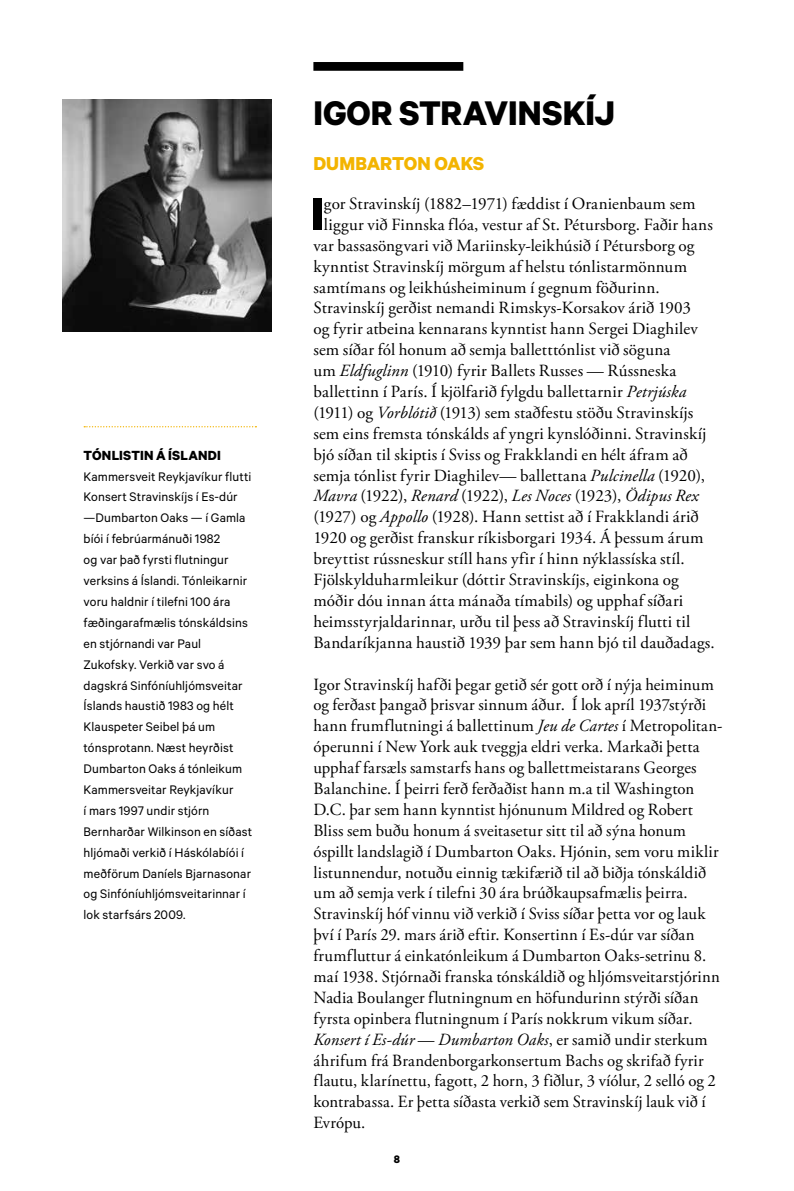
<style>
.page{position:relative;width:794px;height:1191px;background:#fff}
.page>*{position:absolute;margin:0;border:0;box-sizing:border-box;transform-origin:0 0}
.t1{font:700 51.1px "Calibre";color:#000}
.t2{font:700 38.5px "Calibre";color:#000}
.t3{font:700 21px "Calibre";letter-spacing:-.005em;color:#f3b400}
.t4{font:17.15px/20.8px "Adobe Garamond Pro";letter-spacing:.01em;color:#000}
.t5{font:italic 17.15px "Adobe Garamond Pro";letter-spacing:.01em;color:#000}
.t6{font:700 14.88px "Calibre";letter-spacing:.015em;color:#000}
.t7{font:14px/20.8px "Calibre";letter-spacing:.01em;color:#000}
.t8{font:700 12.25px "Calibre";color:#000}
.s1{font-style:italic}
.s2{font-style:normal}
</style>
<div class="page">
<svg style="left:84px;top:426px;width:172px;height:1px"></svg>
<div style="left:313px;top:62px;width:150px;height:9px;background:#000"></div>
<img style="left:63px;top:99px;width:209px;height:233px">
<p class="t6" style="left:84px;top:446px;width:139px">TÓNLISTIN Á ÍSLANDI</p>
<p class="t7" style="left:84px;top:465px;width:170px">Kammersveit Reykjavíkur flutti<br>Konsert Stravinskíjs í Es-dúr —Dumbarton Oaks — í Gamla bíói í febrúarmánuði 1982<br>og var það fyrsti flutningur verksins á Íslandi. Tónleikarnir voru haldnir í tilefni 100 ára fæðingarafmælis tónskáldsins en stjórnandi var Paul<br>Zukofsky. Verkið var svo á dagskrá Sinfóníuhljómsveitar<br>Íslands haustið 1983 og hélt<br>Klauspeter Seibel þá um tónsprotann. Næst heyrðist<br>Dumbarton Oaks á tónleikum<br>Kammersveitar Reykjavíkur<br>í mars 1997 undir stjórn<br>Bernharðar Wilkinson en síðast hljómaði verkið í Háskólabíói í meðförum Daníels Bjarnasonar og Sinfóníuhljómsveitarinnar í lok starfsárs 2009.</p>
<h2 class="t2" style="left:313px;top:90px;width:303px">IGOR STRAVINSKÍJ</h2>
<p class="t3" style="left:313px;top:151px;width:172px">DUMBARTON OAKS</p>
<h1 class="t1" style="left:311px;top:183px;width:14px">I</h1>
<p class="t4" style="left:324px;top:194px;width:373px">gor Stravinskíj (1882–1971) fæddist í Oranienbaum sem</p>
<p class="t4" style="left:324px;top:215px;width:390px">liggur við Finnska flóa, vestur af St. Pétursborg. Faðir hans</p>
<p class="t4" style="left:313px;top:235px;width:382px">var bassasöngvari við Mariinsky-leikhúsið í Pétursborg og</p>
<p class="t4" style="left:313px;top:256px;width:375px">kynntist Stravinskíj mörgum af helstu tónlistarmönnum</p>
<p class="t4" style="left:313px;top:277px;width:348px">samtímans og leikhúsheiminum í gegnum föðurinn.</p>
<p class="t4" style="left:313px;top:298px;width:379px">Stravinskíj gerðist nemandi Rimskys-Korsakov árið 1903</p>
<p class="t4" style="left:313px;top:319px;width:386px">og fyrir atbeina kennarans kynntist hann Sergei Diaghilev</p>
<p class="t4" style="left:313px;top:340px;width:358px">sem síðar fól honum að semja balletttónlist við söguna</p>
<p class="t4" style="left:313px;top:361px;width:364px">um <span class="s1">Eldfuglinn</span> (1910) fyrir Ballets Russes — Rússneska</p>
<p class="t4" style="left:313px;top:382px;width:374px">ballettinn í París. Í kjölfarið fylgdu ballettarnir <span class="s1">Petrjúska</span></p>
<p class="t4" style="left:313px;top:402px;width:381px">(1911) og <span class="s1">Vorblótið</span> (1913) sem staðfestu stöðu Stravinskíjs</p>
<p class="t4" style="left:313px;top:423px;width:394px">sem eins fremsta tónskálds af yngri kynslóðinni. Stravinskíj</p>
<p class="t4" style="left:313px;top:444px;width:376px">bjó síðan til skiptis í Sviss og Frakklandi en hélt áfram að</p>
<p class="t4" style="left:313px;top:465px;width:393px">semja tónlist fyrir Diaghilev— ballettana <span class="s1">Pulcinella</span> (1920),</p>
<p class="t5" style="left:313px;top:486px;width:387px">Mavra <span class="s2">(1922),</span> Renard <span class="s2">(1922),</span> Les Noces <span class="s2">(1923),</span> Ödipus Rex</p>
<p class="t4" style="left:313px;top:507px;width:387px">(1927) og <span class="s1">Appollo</span> (1928). Hann settist að í Frakklandi árið</p>
<p class="t4" style="left:313px;top:528px;width:392px">1920 og gerðist franskur ríkisborgari 1934. Á þessum árum</p>
<p class="t4" style="left:313px;top:549px;width:373px">breyttist rússneskur stíll hans yfir í hinn nýklassíska stíl.</p>
<p class="t4" style="left:313px;top:570px;width:367px">Fjölskylduharmleikur (dóttir Stravinskíjs, eiginkona og</p>
<p class="t4" style="left:313px;top:590px;width:371px">móðir dóu innan átta mánaða tímabils) og upphaf síðari</p>
<p class="t4" style="left:313px;top:611px;width:378px">heimsstyrjaldarinnar, urðu til þess að Stravinskíj flutti til</p>
<p class="t4" style="left:313px;top:632px;width:403px">Bandaríkjanna haustið 1939 þar sem hann bjó til dauðadags.</p>
<p class="t4" style="left:313px;top:674px;width:411px">Igor Stravinskíj hafði þegar getið sér gott orð í nýja heiminum og ferðast þangað þrisvar sinnum áður. Í lok apríl 1937stýrði hann frumflutningi á ballettinum <span class="s1">Jeu de Cartes</span> í Metropolitan&shy;óperunni í New York auk tveggja eldri verka. Markaði þetta upphaf farsæls samstarfs hans og ballettmeistarans Georges Balanchine. Í þeirri ferð ferðaðist hann m.a til Washington D.C. þar sem hann kynntist hjónunum Mildred og Robert Bliss sem buðu honum á sveitasetur sitt til að sýna honum óspillt landslagið í Dumbarton Oaks. Hjónin, sem voru miklir listunnendur, notuðu einnig tækifærið til að biðja tónskáldið um að semja verk í tilefni 30 ára brúðkaupsafmælis þeirra.<br>Stravinskíj hóf vinnu við verkið í Sviss síðar þetta vor og lauk því í París 29. mars árið eftir. Konsertinn í Es-dúr var síðan frumfluttur á einkatónleikum á Dumbarton Oaks-setrinu 8. maí 1938. Stjórnaði franska tónskáldið og hljómsveitarstjórinn Nadia Boulanger flutningnum en höfundurinn stýrði síðan fyrsta opinbera flutningnum í París nokkrum vikum síðar.<br><span class="s1">Konsert í Es-dúr</span> — <span class="s1">Dumbarton Oaks</span>, er samið undir sterkum áhrifum frá Brandenborgarkonsertum Bachs og skrifað fyrir flautu, klarínettu, fagott, 2 horn, 3 fiðlur, 3 víólur, 2 selló og 2 kontrabassa. Er þetta síðasta verkið sem Stravinskíj lauk við í Evrópu.</p>
<p class="t8" style="left:394px;top:1151px;width:8px">8</p>
</div>
